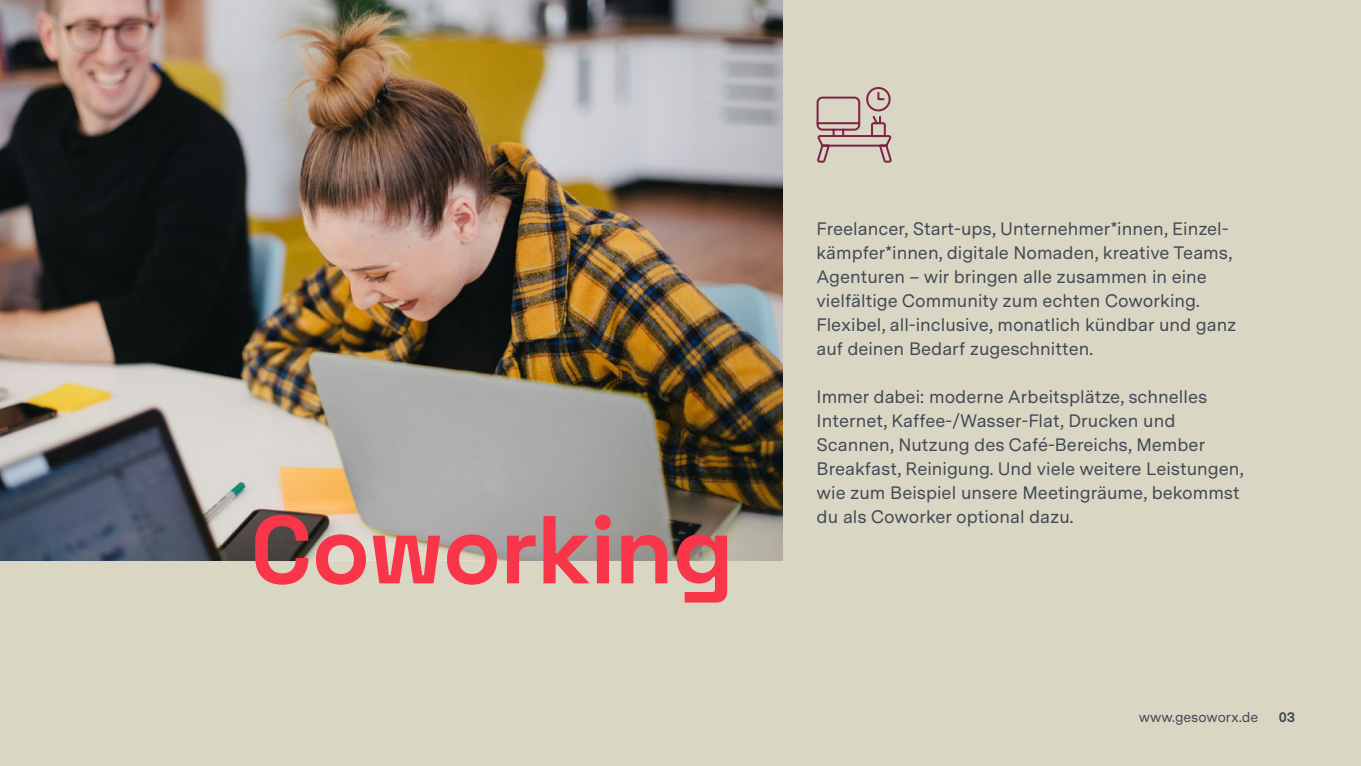
<style>
.page{position:relative;width:1361px;height:766px;background:#fff}
.page>*{position:absolute;margin:0;border:0;box-sizing:border-box;transform-origin:0 0}
.t1{font:700 96px "Space Grotesk";letter-spacing:-.01em;color:#f93649}
.t2{font:18px/24px "Messina Sans";color:#404952}
.t3{font:14px "Messina Sans";color:#404952}
.t4{font:700 14px "Messina Sans";color:#404952}
</style>
<div class="page">
<div style="left:0;top:0;width:1361px;height:765px;background:#dad6c4"></div>
<img style="left:0;top:0;width:782px;height:560px">
<svg style="left:816px;top:87px;width:76px;height:76px"></svg>
<h1 class="t1" style="left:250px;top:474px;width:485px">Coworking</h1>
<p class="t2" style="left:816px;top:216px;width:421px">Freelancer, Start-ups, Unternehmer*innen, Einzel&shy;kämpfer*innen, digitale Nomaden, kreative Teams, Agenturen – wir bringen alle zusammen in eine vielfältige Community zum echten Coworking.<br>Flexibel, all-inclusive, monatlich kündbar und ganz auf deinen Bedarf zugeschnitten.</p>
<p class="t2" style="left:816px;top:384px;width:428px">Immer dabei: moderne Arbeitsplätze, schnelles Internet, Kaffee-/Wasser-Flat, Drucken und Scannen, Nutzung des Café-Bereichs, Member Breakfast, Reinigung. Und viele weitere Leistungen, wie zum Beispiel unsere Meetingräume, bekommst du als Coworker optional dazu.</p>
<p class="t3" style="left:1138px;top:706px;width:121px">www.gesoworx.de</p>
<p class="t4" style="left:1278px;top:706px;width:18px">03</p>
</div>
